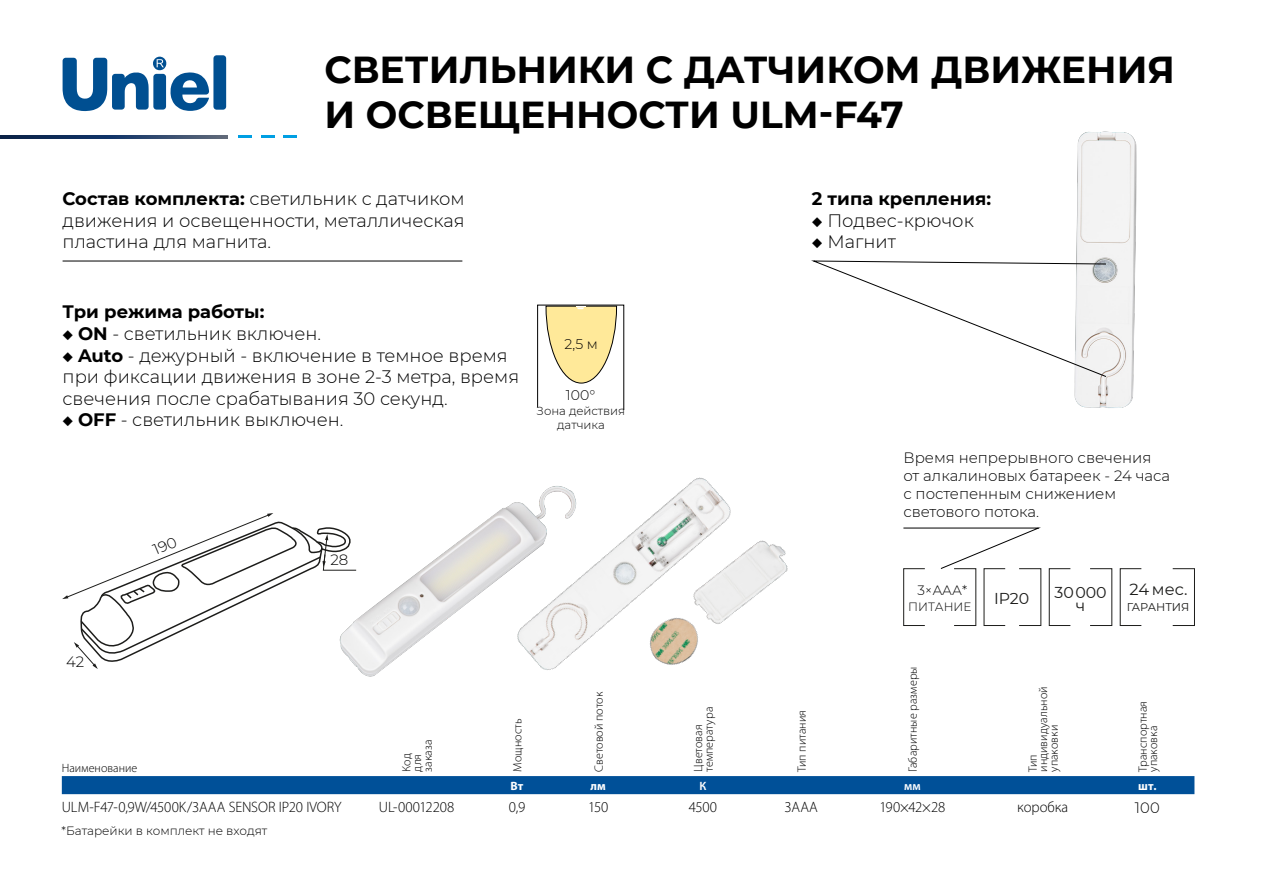
<style>
.page{position:relative;width:1263px;height:893px;background:#fff}
.page>*{position:absolute;margin:0;border:0;box-sizing:border-box;transform-origin:0 0}
.t1{font:700 37.5px/45px "Montserrat";color:#000}
.t2{font:300 18px/21.6px "Montserrat";color:#000;text-align:justify}
.t3{font:700 18px "Montserrat";color:#000}
.t4{font:16.2px "Montserrat";color:#1d1d1b}
.t5{font:15.75px/13.5px "Montserrat";color:#1d1d1b;text-align:center}
.t6{font:300 15.15px "Myriad Pro";letter-spacing:-.005em;color:#000}
.t7{font:300 15.15px "Montserrat";color:#000}
.t8{font:300 15px/18px "Montserrat";color:#000}
.t9{font:300 14.1px "Montserrat";color:#000}
.t10{font:300 13.5px "Montserrat";color:#000}
.t11{font:300 12px/10.5px "Myriad Pro";letter-spacing:.005em;color:#000}
.t12{font:300 12px "Montserrat";color:#000}
.t13{font:700 12px "Myriad Pro";color:#fff}
.t14{font:600 12px "Myriad Pro";color:#fff}
.t15{font:300 11.7px/14.1px "Montserrat";color:#000;text-align:center}
.t16{font:11.25px "Montserrat";color:#1d1d1b}
.s1{font-weight:700}
</style>
<div class="page">
<img style="left:1074px;top:131px;width:63px;height:277px">
<div style="left:213px;top:55px;width:13px;height:55px;background:#004f91;border-radius:3px"></div>
<svg style="left:63px;top:57px;width:146px;height:54px"></svg>
<svg style="left:0;top:135px;width:228px;height:3px"></svg>
<svg style="left:238px;top:135px;width:13px;height:3px"></svg>
<svg style="left:261px;top:135px;width:13px;height:3px"></svg>
<svg style="left:284px;top:135px;width:13px;height:3px"></svg>
<svg style="left:812px;top:261px;width:294px;height:116px"></svg>
<hr style="left:63px;top:261px;width:399px;height:1px;background:#000">
<svg style="left:537px;top:304px;width:87px;height:7px"></svg>
<div style="left:1049px;top:568px;width:22px;height:58px;border:1px solid #1d1d1b"></div>
<div style="left:1172px;top:568px;width:23px;height:58px;border:1px solid #1d1d1b"></div>
<svg style="left:939px;top:528px;width:101px;height:41px"></svg>
<img style="left:356px;top:569px;width:10px;height:107px">
<img style="left:366px;top:311px;width:573px;height:484px">
<div style="left:62px;top:776px;width:1132px;height:18px;background:#005098"></div>
<svg style="left:62px;top:513px;width:294px;height:156px"></svg>
<h1 class="t1" style="left:324px;top:45px;width:852px">СВЕТИЛЬНИКИ С ДАТЧИКОМ ДВИЖЕНИЯ<br>И ОСВЕЩЕННОСТИ ULM-F47</h1>
<p class="t2" style="left:63px;top:187px;width:404px"><span class="s1">Состав комплекта:</span> светильник с датчиком движения и освещенности, металлическая пластина для магнита.</p>
<p class="t3" style="left:63px;top:299px;width:203px">Три режима работы:</p>
<p class="t2" style="left:63px;top:322px;width:260px">◆ <span class="s1">ON</span> - светильник включен.</p>
<p class="t2" style="left:63px;top:344px;width:458px;text-align:left">◆ <span class="s1">Auto</span> - дежурный - включение в темное время при фиксации движения в зоне 2-3 метра, время свечения после срабатывания 30 секунд.</p>
<p class="t2" style="left:63px;top:409px;width:282px">◆ <span class="s1">OFF</span> - светильник выключен.</p>
<p class="t9" style="left:565px;top:334px;width:35px">2,5 м</p>
<p class="t9" style="left:566px;top:386px;width:31px">100°</p>
<p class="t15" style="left:537px;top:403px;width:90px">Зона действия датчика</p>
<p class="t8" style="left:66px;top:652px;width:20px">42</p>
<p class="t11" style="left:62px;top:763px;width:77px">Наименование</p>
<p class="t8" style="left:330px;top:550px;width:19px">28</p>
<p class="t11" style="left:401px;top:772px;width:33px;rotate:-90deg">Код для заказа</p>
<p class="t11" style="left:512px;top:772px;width:55px;rotate:-90deg">Мощность</p>
<p class="t11" style="left:594px;top:772px;width:81px;rotate:-90deg">Световой поток</p>
<p class="t3" style="left:812px;top:186px;width:181px">2 типа крепления:</p>
<p class="t2" style="left:812px;top:209px;width:163px">◆ Подвес-крючок</p>
<p class="t2" style="left:812px;top:230px;width:86px">◆ Магнит</p>
<p class="t8" style="left:903px;top:448px;width:268px">Время непрерывного свечения от алкалиновых батареек - 24 часа с постепенным снижением светового потока.</p>
<p class="t11" style="left:693px;top:772px;width:66px;rotate:-90deg">Цветовая температура</p>
<p class="t11" style="left:797px;top:772px;width:63px;rotate:-90deg">Тип питания</p>
<p class="t10" style="left:917px;top:581px;width:51px">3×AАА*</p>
<p class="t12" style="left:908px;top:598px;width:65px">ПИТАНИЕ</p>
<p class="t11" style="left:908px;top:772px;width:107px;rotate:-90deg">Габаритные размеры</p>
<p class="t5" style="left:994px;top:591px;width:37px">IP20</p>
<p class="t5" style="left:1054px;top:585px;width:54px">30 000 ч</p>
<p class="t4" style="left:1129px;top:578px;width:60px">24 мес.</p>
<p class="t16" style="left:1127px;top:600px;width:64px">ГАРАНТИЯ</p>
<p class="t11" style="left:1028px;top:772px;width:87px;rotate:-90deg">Тип индивидуальной упаковки</p>
<p class="t11" style="left:1138px;top:772px;width:72px;rotate:-90deg">Транспортная упаковка</p>
<p class="t13" style="left:510px;top:779px;width:15px">Вт</p>
<p class="t13" style="left:590px;top:779px;width:17px">лм</p>
<p class="t14" style="left:699px;top:779px;width:8px">К</p>
<p class="t14" style="left:904px;top:779px;width:18px">мм</p>
<p class="t13" style="left:1138px;top:779px;width:20px">шт.</p>
<p class="t6" style="left:62px;top:798px;width:281px">ULM-F47-0,9W/4500K/3AAA SENSOR IP20 IVORY</p>
<p class="t6" style="left:379px;top:798px;width:77px">UL-00012208</p>
<p class="t6" style="left:509px;top:798px;width:18px">0,9</p>
<p class="t6" style="left:588px;top:798px;width:22px">150</p>
<p class="t6" style="left:689px;top:798px;width:30px">4500</p>
<p class="t6" style="left:785px;top:798px;width:35px">3ААА</p>
<p class="t6" style="left:879px;top:798px;width:67px">190×42×28</p>
<p class="t6" style="left:1017px;top:798px;width:53px">коробка</p>
<p class="t7" style="left:1135px;top:798px;width:27px">100</p>
<p class="t12" style="left:62px;top:823px;width:207px">*Батарейки в комплект не входят</p>
</div>
